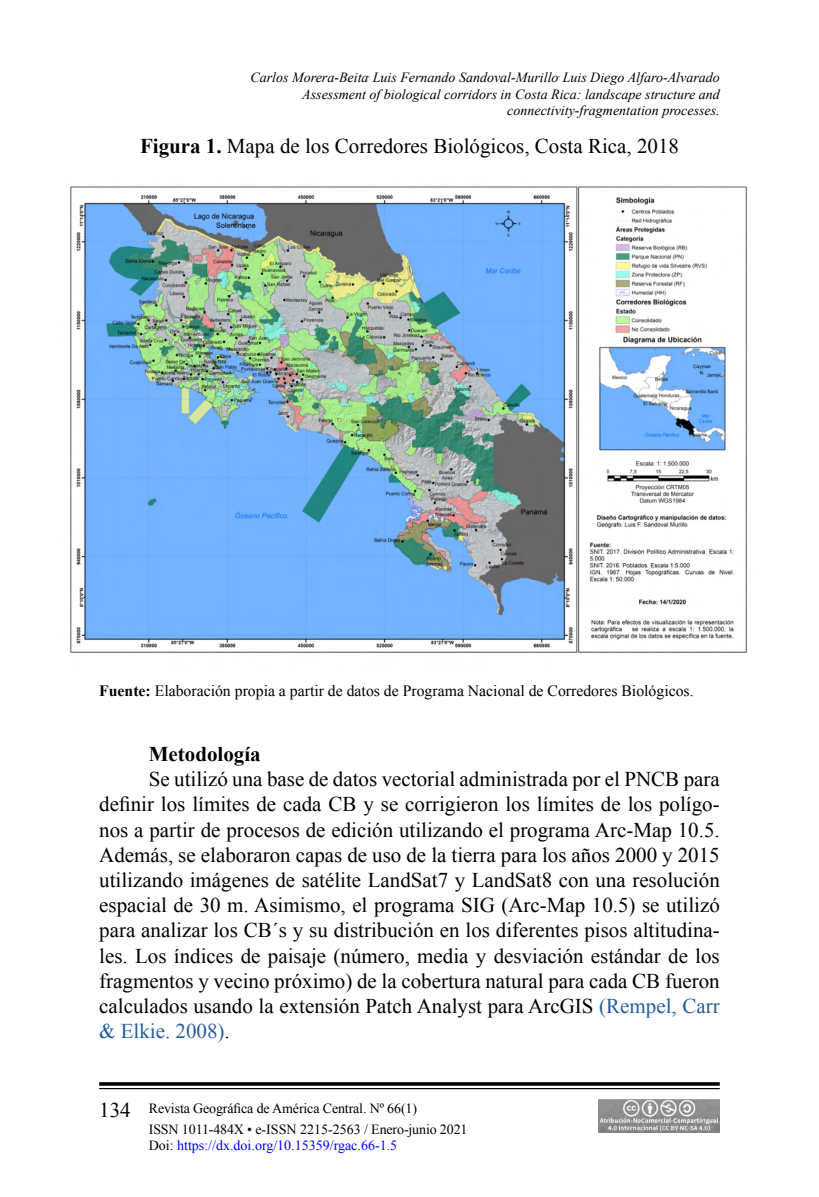
<style>
.page{position:relative;width:819px;height:1197px;background:#fff}
.page>*{position:absolute;margin:0;border:0;box-sizing:border-box;transform-origin:0 0}
.t1{font:21px/25.2px "Times New Roman";color:#000;text-align:justify}
.t2{font:700 21px "Times New Roman";color:#000}
.t3{font:15.75px "Times New Roman";color:#000}
.t4{font:italic 14px/16.8px "Times New Roman";color:#000;text-align:right}
.t5{font:14px/21px "Times New Roman";letter-spacing:-.01em;color:#000}
.t6{font:14px "Times New Roman";color:#00f}
.s1{font-weight:700}
.s2{color:#245d9c}
.s3{font-size:21px}
.s4{color:#000}
</style>
<div class="page">
<svg style="left:99px;top:1082px;width:621px;height:4px;background:#1f1f1f"></svg>
<hr style="left:99px;top:1088px;width:621px;height:1px;background:#000">
<img style="left:599px;top:1099px;width:121px;height:34px">
<img style="left:70px;top:186px;width:677px;height:467px">
<p class="t4" style="left:251px;top:68px;width:471px">Carlos Morera-Beita<sup>,</sup> Luis Fernando Sandoval-Murillo<sup>,</sup> Luis Diego Alfaro-Alvarado<br>Assessment of biological corridors in Costa Rica: landscape structure and connectivity-fragmentation processes.</p>
<p class="t1" style="left:140px;top:134px;width:540px"><span class="s1">Figura 1.</span> Mapa de los Corredores Biológicos, Costa Rica, 2018</p>
<p class="t3" style="left:99px;top:680px;width:596px"><span class="s1">Fuente:</span> Elaboración propia a partir de datos de Programa Nacional de Corredores Biológicos.</p>
<p class="t2" style="left:149px;top:739px;width:113px">Metodología</p>
<p class="t1" style="left:99px;top:766px;width:622px;text-indent:50px">Se utilizó una base de datos vectorial administrada por el PNCB para definir los límites de cada CB y se corrigieron los límites de los polígo&shy;nos a partir de procesos de edición utilizando el programa Arc-Map 10.5.<br>Además, se elaboraron capas de uso de la tierra para los años 2000 y 2015 utilizando imágenes de satélite LandSat7 y LandSat8 con una resolución espacial de 30 m. Asimismo, el programa SIG (Arc-Map 10.5) se utilizó para analizar los CB´s y su distribución en los diferentes pisos altitudina&shy;les. Los índices de paisaje (número, media y desviación estándar de los fragmentos y vecino próximo) de la cobertura natural para cada CB fueron calculados usando la extensión Patch Analyst para ArcGIS <span class="s2">(Rempel, Carr &amp; Elkie. 2008)</span>.</p>
<p class="t5" style="left:149px;top:1097px;width:320px;text-indent:-50px"><span class="s3">134</span> Revista Geográfica de América Central. Nº 66(1)<br>ISSN 1011-484X • e-ISSN 2215-2563 / Enero-junio 2021</p>
<p class="t6" style="left:149px;top:1136px;width:250px"><span class="s4">Doi:</span> https://dx.doi.org/10.15359/rgac.66-1.5</p>
</div>
